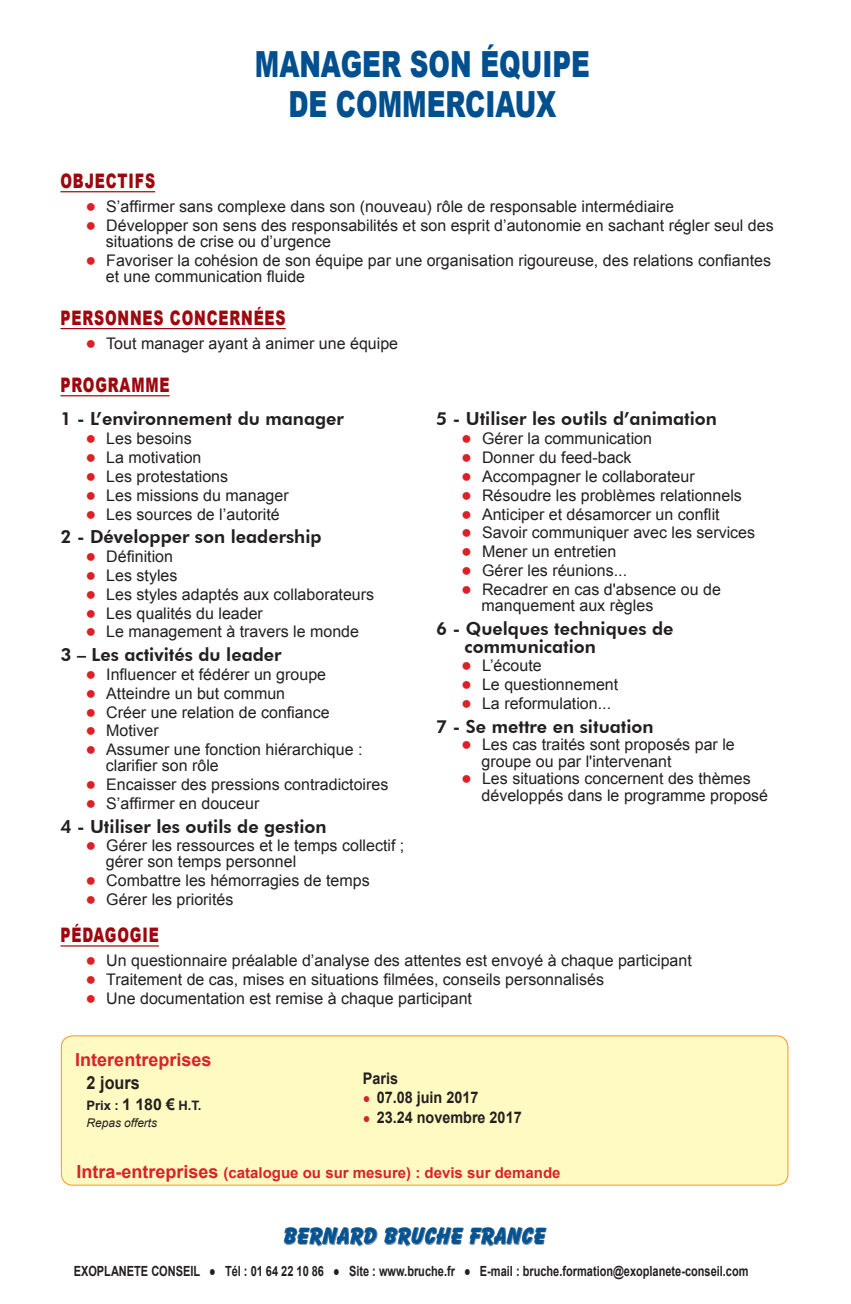
<style>
.page{position:relative;width:851px;height:1304px;background:#fff}
.page>*{position:absolute;margin:0;border:0;box-sizing:border-box;transform-origin:0 0}
.t1{font:900 36px/40px "Arial";color:#004f8f;text-align:center;scale:.72 1}
.t2{font:800 24px "Balloon BT";letter-spacing:.005em;color:#005495}
.t3{font:900 20px "Arial";letter-spacing:.06em;color:#9d070d;scale:.7 1}
.t4{font:800 18px/18px "Futura BT";color:#231f20}
.t5{font:700 18px "Arial";color:#da2128}
.t6{font:700 18px "Arial";color:#231f20;scale:.9 1}
.t7{font:16px/16px "Arial";color:#231f20}
.t8{font:700 16px "Arial";color:#231f20;scale:.9 1}
.t9{font:700 15px "Arial";color:#da2128}
.t10{font:700 14px "Arial";color:#231f20;scale:.78 1}
.t11{font:700 13px "Arial";color:#231f20}
.t12{font:italic 12px "Arial";letter-spacing:-.005em;color:#231f20}
.s1{font-weight:700;font-size:18px;color:#da2128}
.s2{font-size:16px}
.s3{font-size:14px;color:#da2128}
.s4{font-size:18px}
</style>
<div class="page">
<svg style="left:283px;top:1227px;width:264px;height:20px"></svg>
<hr style="left:60px;top:191px;width:95px;height:1px;background:#9d070d">
<hr style="left:60px;top:328px;width:226px;height:1px;background:#9d070d">
<hr style="left:60px;top:395px;width:110px;height:1px;background:#9d070d">
<div style="left:61px;top:1036px;width:726px;height:149px;background:#fffac1;border-radius:11px"></div>
<div style="left:61px;top:1035px;width:727px;height:151px;border:1px solid #f7971d;border-radius:11px"></div>
<hr style="left:60px;top:945px;width:99px;height:2px;background:#9d070d">
<h1 class="t1" style="left:255px;top:43px;width:466px">MANAGER SON ÉQUIPE<br>DE COMMERCIAUX</h1>
<p class="t3" style="left:60px;top:166px;width:65px">OBJECTIFS</p>
<p class="t7" style="left:85px;top:199px;width:590px"><span class="s1">●</span> S’affirmer sans complexe dans son (nouveau) rôle de responsable intermédiaire</p>
<p class="t7" style="left:106px;top:218px;width:669px;text-indent:-20px"><span class="s1">●</span> Développer son sens des responsabilités et son esprit d’autonomie en sachant régler seul des situations de crise ou d’urgence</p>
<p class="t7" style="left:106px;top:252px;width:666px;text-indent:-20px"><span class="s1">●</span> Favoriser la cohésion de son équipe par une organisation rigoureuse, des relations confiantes et une communication fluide</p>
<p class="t3" style="left:60px;top:303px;width:66px">PERSONNES</p>
<p class="t3" style="left:170px;top:303px;width:18px">CONCE</p>
<p class="t3" style="left:229px;top:303px;width:66px">RNÉES</p>
<p class="t7" style="left:85px;top:336px;width:314px"><span class="s1">●</span> Tout manager ayant à animer une équipe</p>
<p class="t3" style="left:60px;top:370px;width:157px">PROGRAMME</p>
<p class="t4" style="left:60px;top:410px;width:285px">1 - L’environnement du manager</p>
<p class="t7" style="left:85px;top:431px;width:108px"><span class="s1">●</span> Les besoins</p>
<p class="t7" style="left:85px;top:450px;width:118px"><span class="s1">●</span> La motivation</p>
<p class="t7" style="left:85px;top:468px;width:144px"><span class="s1">●</span> Les protestations</p>
<p class="t7" style="left:85px;top:487px;width:205px"><span class="s1">●</span> Les missions du manager</p>
<p class="t7" style="left:85px;top:506px;width:196px"><span class="s1">●</span> Les sources de l’autorité</p>
<p class="t4" style="left:60px;top:528px;width:263px">2 - Développer son leadership</p>
<p class="t7" style="left:85px;top:549px;width:89px"><span class="s1">●</span> Définition</p>
<p class="t7" style="left:85px;top:567px;width:94px"><span class="s1">●</span> Les styles</p>
<p class="t7" style="left:85px;top:586px;width:290px"><span class="s1">●</span> Les styles adaptés aux collaborateurs</p>
<p class="t7" style="left:85px;top:605px;width:179px"><span class="s1">●</span> Les qualités du leader</p>
<p class="t7" style="left:85px;top:624px;width:275px"><span class="s1">●</span> Le management à travers le monde</p>
<p class="t4" style="left:60px;top:646px;width:222px">3 – Les activités du leader</p>
<p class="t7" style="left:85px;top:666px;width:242px"><span class="s1">●</span> Influencer et fédérer un groupe</p>
<p class="t7" style="left:85px;top:685px;width:201px"><span class="s1">●</span> Atteindre un but commun</p>
<p class="t7" style="left:85px;top:704px;width:246px"><span class="s1">●</span> Créer une relation de confiance</p>
<p class="t7" style="left:85px;top:723px;width:75px"><span class="s1">●</span> Motiver</p>
<p class="t7" style="left:106px;top:742px;width:258px;text-indent:-20px"><span class="s1">●</span> Assumer une fonction hiérarchique : clarifier son rôle</p>
<p class="t7" style="left:85px;top:777px;width:304px"><span class="s1">●</span> Encaisser des pressions contradictoires</p>
<p class="t7" style="left:85px;top:795px;width:175px"><span class="s1">●</span> S’affirmer en douceur</p>
<p class="t4" style="left:60px;top:817px;width:267px">4 - Utiliser les outils de gestion</p>
<p class="t7" style="left:106px;top:838px;width:300px;text-indent:-20px"><span class="s1">●</span> Gérer les ressources et le temps collectif ; gérer son temps personnel</p>
<p class="t7" style="left:85px;top:873px;width:286px"><span class="s1">●</span> Combattre les hémorragies de temps</p>
<p class="t7" style="left:85px;top:892px;width:150px"><span class="s1">●</span> Gérer les priorités</p>
<p class="t4" style="left:436px;top:410px;width:282px">5 - Utiliser les outils d’animation</p>
<p class="t7" style="left:461px;top:431px;width:192px"><span class="s1">●</span> Gérer la communication</p>
<p class="t7" style="left:461px;top:450px;width:172px"><span class="s1">●</span> Donner du feed-back</p>
<p class="t7" style="left:461px;top:468px;width:235px"><span class="s1">●</span> Accompagner le collaborateur</p>
<p class="t7" style="left:461px;top:487px;width:282px"><span class="s1">●</span> Résoudre les problèmes relationnels</p>
<p class="t7" style="left:461px;top:506px;width:260px"><span class="s1">●</span> Anticiper et désamorcer un conflit</p>
<p class="t7" style="left:461px;top:525px;width:295px"><span class="s1">●</span> Savoir communiquer avec les services</p>
<p class="t7" style="left:461px;top:544px;width:157px"><span class="s1">●</span> Mener un entretien</p>
<p class="t7" style="left:461px;top:563px;width:167px"><span class="s1">●</span> Gérer les réunions...</p>
<p class="t7" style="left:481px;top:581px;width:241px;text-indent:-20px"><span class="s1">●</span> Recadrer en cas d'absence ou de manquement aux règles</p>
<p class="t4" style="left:464px;top:619px;width:210px;text-indent:-28px">6 - Quelques techniques de communication</p>
<p class="t7" style="left:461px;top:658px;width:82px"><span class="s1">●</span> L’écoute</p>
<p class="t7" style="left:461px;top:677px;width:158px"><span class="s1">●</span> Le questionnement</p>
<p class="t7" style="left:461px;top:696px;width:151px"><span class="s1">●</span> La reformulation...</p>
<p class="t4" style="left:436px;top:717px;width:219px">7 - Se mettre en situation</p>
<p class="t7" style="left:481px;top:736px;width:255px;line-height:17px;text-indent:-20px"><span class="s1">●</span> Les cas traités sont proposés par le groupe ou par l'intervenant</p>
<p class="t7" style="left:481px;top:770px;width:288px;line-height:17px;text-indent:-20px"><span class="s1">●</span> Les situations concernent des thèmes développés dans le programme proposé</p>
<p class="t3" style="left:60px;top:920px;width:142px">PÉDAGOGIE</p>
<p class="t7" style="left:85px;top:953px;width:608px"><span class="s1">●</span> Un questionnaire préalable d’analyse des attentes est envoyé à chaque participant</p>
<p class="t7" style="left:85px;top:972px;width:520px"><span class="s1">●</span> Traitement de cas, mises en situations filmées, conseils personnalisés</p>
<p class="t7" style="left:85px;top:991px;width:388px"><span class="s1">●</span> Une documentation est remise à chaque participant</p>
<p class="t5" style="left:75px;top:1048px;width:138px">Interentreprises</p>
<p class="t6" style="left:87px;top:1071px;width:61px">2 jours</p>
<p class="t11" style="left:87px;top:1096px;width:116px">Prix : <span class="s2">1 180 €</span> H.T.</p>
<p class="t12" style="left:87px;top:1115px;width:72px">Repas offerts</p>
<p class="t8" style="left:363px;top:1067px;width:41px">Paris</p>
<p class="t8" style="left:363px;top:1087px;width:130px"><span class="s3">●</span> 07.08 juin 2017</p>
<p class="t8" style="left:363px;top:1107px;width:178px"><span class="s3">●</span> 23.24 novembre 2017</p>
<p class="t9" style="left:76px;top:1162px;width:485px"><span class="s4">Intra-entreprises</span> (catalogue ou sur mesure) : devis sur demande</p>
<h2 class="t2" style="left:283px;top:1222px;width:264px">BERNARD BRUCHE FRANCE</h2>
<p class="t10" style="left:74px;top:1262px;width:866px">EXOPLANETE CONSEIL ● Tél : 01 64 22 10 86 ● Site : www.bruche.fr ● E-mail : bruche.formation@exoplanete-conseil.com</p>
</div>
